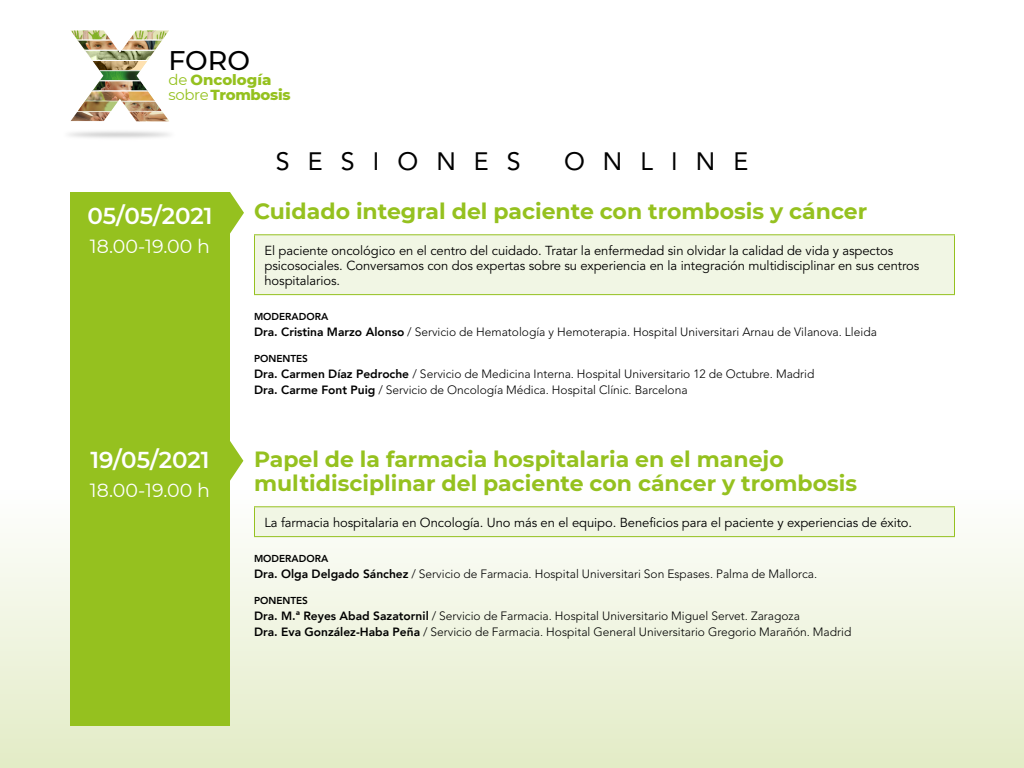
<style>
.page{position:relative;width:1024px;height:768px;background:#fff}
.page>*{position:absolute;margin:0;border:0;box-sizing:border-box;transform-origin:0 0}
.t1{font:500 26.9px "Montserrat";color:#000}
.t2{font:25px "Avenir LT Std";letter-spacing:.725em;color:#000}
.t3{font:600 23px "Montserrat";color:#fff}
.t4{font:700 22px/24px "Montserrat";color:#95c11f}
.t5{font:19px "Montserrat";color:#fff}
.t6{font:800 14.9px/15.2px "Montserrat";letter-spacing:-.015em;color:#95c11f}
.t7{font:13px/15px "Avenir LT Std";letter-spacing:-.005em;color:#000}
.t8{font:300 12px/16px "Avenir LT Std";color:#000}
.t9{font:800 10px "Avenir LT Std";color:#000}
.s1{font-weight:400}
.s2{font-family:"Avenir";font-weight:800}
</style>
<div class="page">
<div style="left:0;top:490px;width:1024px;height:278px;background:linear-gradient(to bottom,#fefefe,#e3ecc6)"></div>
<svg style="left:230px;top:192px;width:14px;height:42px"></svg>
<div style="left:70px;top:192px;width:160px;height:534px;background:#95c11f"></div>
<div style="left:254px;top:235px;width:700px;height:60px;background:#f1f6e4"></div>
<hr style="left:254px;top:234px;width:701px;height:1px;background:#95c11f">
<hr style="left:254px;top:235px;width:1px;height:59px;background:#95c11f">
<hr style="left:954px;top:235px;width:1px;height:59px;background:#95c11f">
<hr style="left:254px;top:294px;width:701px;height:1px;background:#95c11f">
<div style="left:254px;top:507px;width:700px;height:30px;background:#f1f6e4"></div>
<hr style="left:254px;top:506px;width:701px;height:1px;background:#95c11f">
<svg style="left:254px;top:507px;width:1px;height:29px"></svg>
<svg style="left:954px;top:507px;width:1px;height:29px"></svg>
<hr style="left:254px;top:536px;width:701px;height:1px;background:#95c11f">
<svg style="left:230px;top:441px;width:13px;height:40px"></svg>
<img style="left:70px;top:30px;width:99px;height:92px">
<img style="left:78px;top:101px;width:40px;height:10px">
<h1 class="t1" style="left:168px;top:42px;width:83px">FORO</h1>
<p class="t6" style="left:168px;top:71px;width:124px"><span class="s1">de</span> Oncología <span class="s1">sobre</span> Trombosis</p>
<h3 class="t3" style="left:87px;top:200px;width:127px">05/05/2021</h3>
<h3 class="t5" style="left:90px;top:234px;width:122px">18.00-19.00 h</h3>
<h3 class="t3" style="left:90px;top:444px;width:121px">19/05/2021</h3>
<h3 class="t5" style="left:90px;top:477px;width:122px">18.00-19.00 h</h3>
<h2 class="t2" style="left:276px;top:146px;width:247px">SESIONES</h2>
<h2 class="t2" style="left:564px;top:146px;width:186px">ONLINE</h2>
<h3 class="t4" style="left:254px;top:198px;width:615px">Cuidado integral del paciente con trombosis y cáncer</h3>
<p class="t7" style="left:264px;top:243px;width:656px">El paciente oncológico en el centro del cuidado. Tratar la enfermedad sin olvidar la calidad de vida y aspectos psicosociales. Conversamos con dos expertas sobre su experiencia en la integración multidisciplinar en sus centros hospitalarios.</p>
<p class="t9" style="left:254px;top:311px;width:76px">MODERADORA</p>
<p class="t8" style="left:254px;top:324px;width:624px"><span class="s2">Dra. Cristina Marzo Alonso</span> / Servicio de Hematología y Hemoterapia. Hospital Universitari Arnau de Vilanova. Lleida</p>
<p class="t9" style="left:254px;top:353px;width:56px">PONENTES</p>
<p class="t8" style="left:254px;top:366px;width:562px"><span class="s2">Dra. Carmen Díaz Pedroche</span> / Servicio de Medicina Interna. Hospital Universitario 12 de Octubre. Madrid<br><span class="s2">Dra. Carme Font Puig</span> / Servicio de Oncología Médica. Hospital Clínic. Barcelona</p>
<h3 class="t4" style="left:254px;top:446px;width:605px">Papel de la farmacia hospitalaria en el manejo multidisciplinar del paciente con cáncer y trombosis</h3>
<p class="t7" style="left:264px;top:515px;width:649px">La farmacia hospitalaria en Oncología. Uno más en el equipo. Beneficios para el paciente y experiencias de éxito.</p>
<p class="t9" style="left:254px;top:553px;width:76px">MODERADORA</p>
<p class="t8" style="left:254px;top:566px;width:565px"><span class="s2">Dra. Olga Delgado Sánchez</span> / Servicio de Farmacia. Hospital Universitari Son Espases. Palma de Mallorca.</p>
<p class="t9" style="left:254px;top:595px;width:56px">PONENTES</p>
<p class="t8" style="left:254px;top:608px;width:599px"><span class="s2">Dra. M.ª Reyes Abad Sazatornil</span> / Servicio de Farmacia. Hospital Universitario Miguel Servet. Zaragoza<br><span class="s2">Dra. Eva González-Haba Peña</span> / Servicio de Farmacia. Hospital General Universitario Gregorio Marañón. Madrid</p>
</div>
